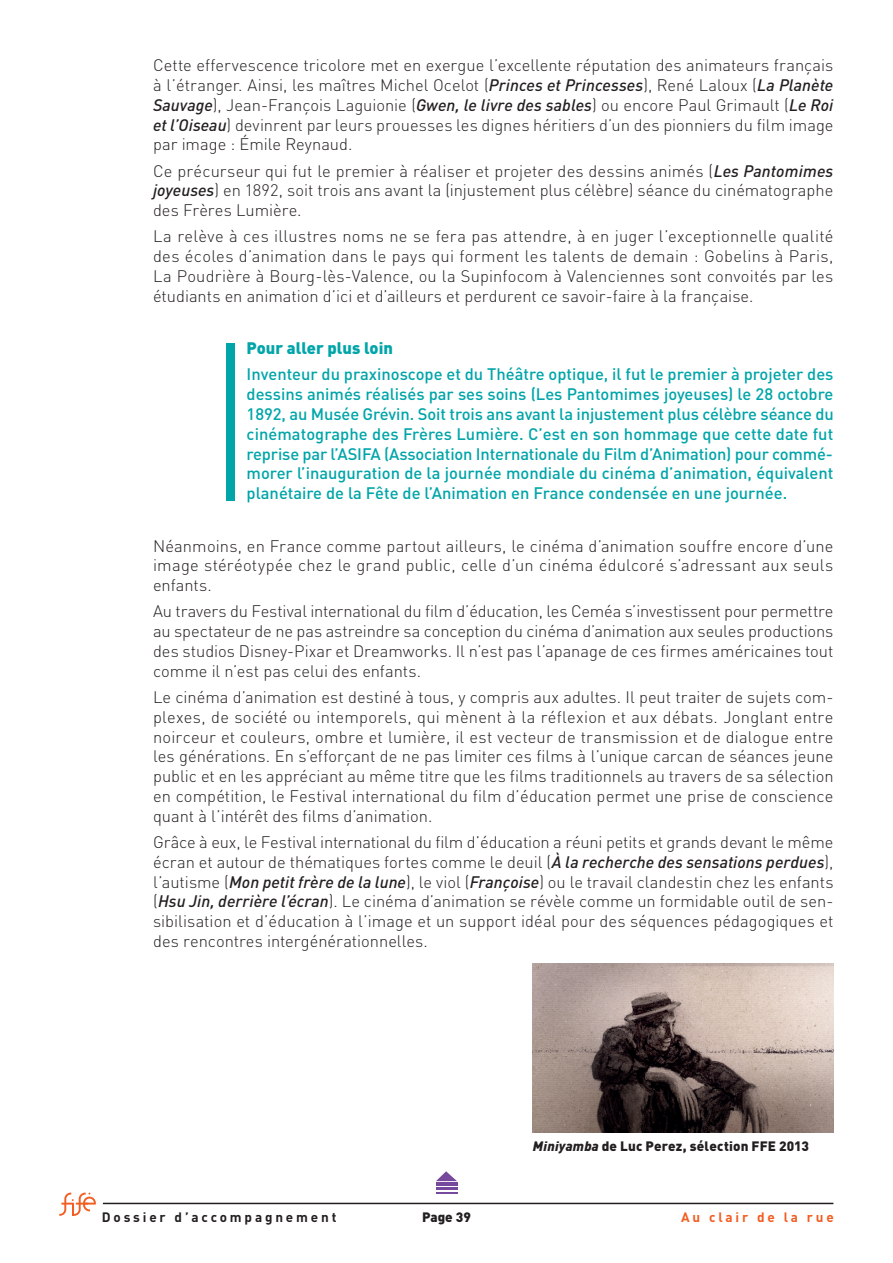
<style>
.page{position:relative;width:893px;height:1263px;background:#fff}
.page>*{position:absolute;margin:0;border:0;box-sizing:border-box;transform-origin:0 0}
.t1{font:300 16.5px/19.8px "DIN Pro";color:#231f20;text-align:justify}
.t2{font:500 16.5px/19.8px "DIN Pro";color:#00a5a9;text-align:justify}
.t3{font:900 16.5px "DIN Pro";color:#00a5a9}
.t4{font:900 13.5px "DIN Pro";letter-spacing:.01em;color:#231f20}
.t5{font:700 13.5px "DIN Pro";letter-spacing:.21em;color:#231f20}
.t6{font:700 13.5px "DIN Pro";letter-spacing:.21em;color:#f25d21}
.s1{font-weight:500;font-style:italic}
.s2{font-style:italic}
</style>
<div class="page">
<hr style="left:103px;top:1203px;width:730px;height:1px;background:#231f20">
<svg style="left:59px;top:1192px;width:37px;height:24px"></svg>
<hr style="left:436px;top:1191px;width:21px;height:2px;background:#77499d">
<hr style="left:436px;top:1187px;width:21px;height:3px;background:#77499d">
<hr style="left:436px;top:1182px;width:21px;height:4px;background:#77499d">
<svg style="left:436px;top:1171px;width:21px;height:10px"></svg>
<div style="left:226px;top:343px;width:9px;height:158px;background:#00a5a9"></div>
<img style="left:533px;top:964px;width:300px;height:169px">
<p class="t1" style="left:153px;top:54px;width:682px">Cette effervescence tricolore met en exergue l’excellente réputation des animateurs français à l’étranger. Ainsi, les maîtres Michel Ocelot (<span class="s1">Princes et Princesses</span>), René Laloux (<span class="s1">La Planète Sauvage</span>), Jean-François Laguionie (<span class="s1">Gwen, le livre des sables</span>) ou encore Paul Grimault (<span class="s1">Le Roi et l’Oiseau</span>) devinrent par leurs prouesses les dignes héritiers d’un des pionniers du film image par image : Émile Reynaud.</p>
<p class="t1" style="left:153px;top:159px;width:682px">Ce précurseur qui fut le premier à réaliser et projeter des dessins animés (<span class="s1">Les Pantomimes joyeuses</span>) en 1892, soit trois ans avant la (injustement plus célèbre) séance du cinématographe des Frères Lumière.</p>
<p class="t1" style="left:153px;top:225px;width:682px">La relève à ces illustres noms ne se fera pas attendre, à en juger l’exceptionnelle qualité des écoles d’animation dans le pays qui forment les talents de demain : Gobelins à Paris, La Poudrière à Bourg-lès-Valence, ou la Supinfocom à Valenciennes sont convoités par les étudiants en animation d’ici et d’ailleurs et perdurent ce savoir-faire à la française.</p>
<p class="t3" style="left:247px;top:334px;width:148px">Pour aller plus loin</p>
<p class="t2" style="left:247px;top:363px;width:589px">Inventeur du praxinoscope et du Théâtre optique, il fut le premier à projeter des dessins animés réalisés par ses soins (Les Pantomimes joyeuses) le 28 octobre 1892, au Musée Grévin. Soit trois ans avant la injustement plus célèbre séance du cinématographe des Frères Lumière. C’est en son hommage que cette date fut reprise par l’ASIFA (Association Internationale du Film d’Animation) pour commé&shy;morer l’inauguration de la journée mondiale du cinéma d’animation, équivalent planétaire de la Fête de l’Animation en France condensée en une journée.</p>
<p class="t1" style="left:153px;top:534px;width:682px">Néanmoins, en France comme partout ailleurs, le cinéma d’animation souffre encore d’une image stéréotypée chez le grand public, celle d’un cinéma édulcoré s’adressant aux seuls enfants.</p>
<p class="t1" style="left:153px;top:600px;width:682px">Au travers du Festival international du film d’éducation, les Ceméa s’investissent pour permettre au spectateur de ne pas astreindre sa conception du cinéma d’animation aux seules productions des studios Disney-Pixar et Dreamworks. Il n’est pas l’apanage de ces firmes américaines tout comme il n’est pas celui des enfants.</p>
<p class="t1" style="left:153px;top:686px;width:682px">Le cinéma d’animation est destiné à tous, y compris aux adultes. Il peut traiter de sujets com&shy;plexes, de société ou intemporels, qui mènent à la réflexion et aux débats. Jonglant entre noirceur et couleurs, ombre et lumière, il est vecteur de transmission et de dialogue entre les générations. En s’efforçant de ne pas limiter ces films à l’unique carcan de séances jeune public et en les appréciant au même titre que les films traditionnels au travers de sa sélection en compétition, le Festival international du film d’éducation permet une prise de conscience quant à l’intérêt des films d’animation.</p>
<p class="t1" style="left:153px;top:831px;width:682px">Grâce à eux, le Festival international du film d’éducation a réuni petits et grands devant le même écran et autour de thématiques fortes comme le deuil (<span class="s1">À la recherche des sensations perdues</span>), l’autisme (<span class="s1">Mon petit frère de la lune</span>), le viol (<span class="s1">Françoise</span>) ou le travail clandestin chez les enfants (<span class="s1">Hsu Jin, derrière l’écran</span>). Le cinéma d’animation se révèle comme un formidable outil de sen&shy;sibilisation et d’éducation à l’image et un support idéal pour des séquences pédagogiques et des rencontres intergénérationnelles.</p>
<p class="t4" style="left:533px;top:1134px;width:277px"><span class="s2">Miniyamba</span> de Luc Perez, sélection FFE 2013</p>
<p class="t5" style="left:102px;top:1206px;width:236px">Dossier d’accompagnement</p>
<p class="t4" style="left:422px;top:1205px;width:50px">Page 39</p>
<p class="t6" style="left:681px;top:1206px;width:154px">Au clair de la rue</p>
</div>
